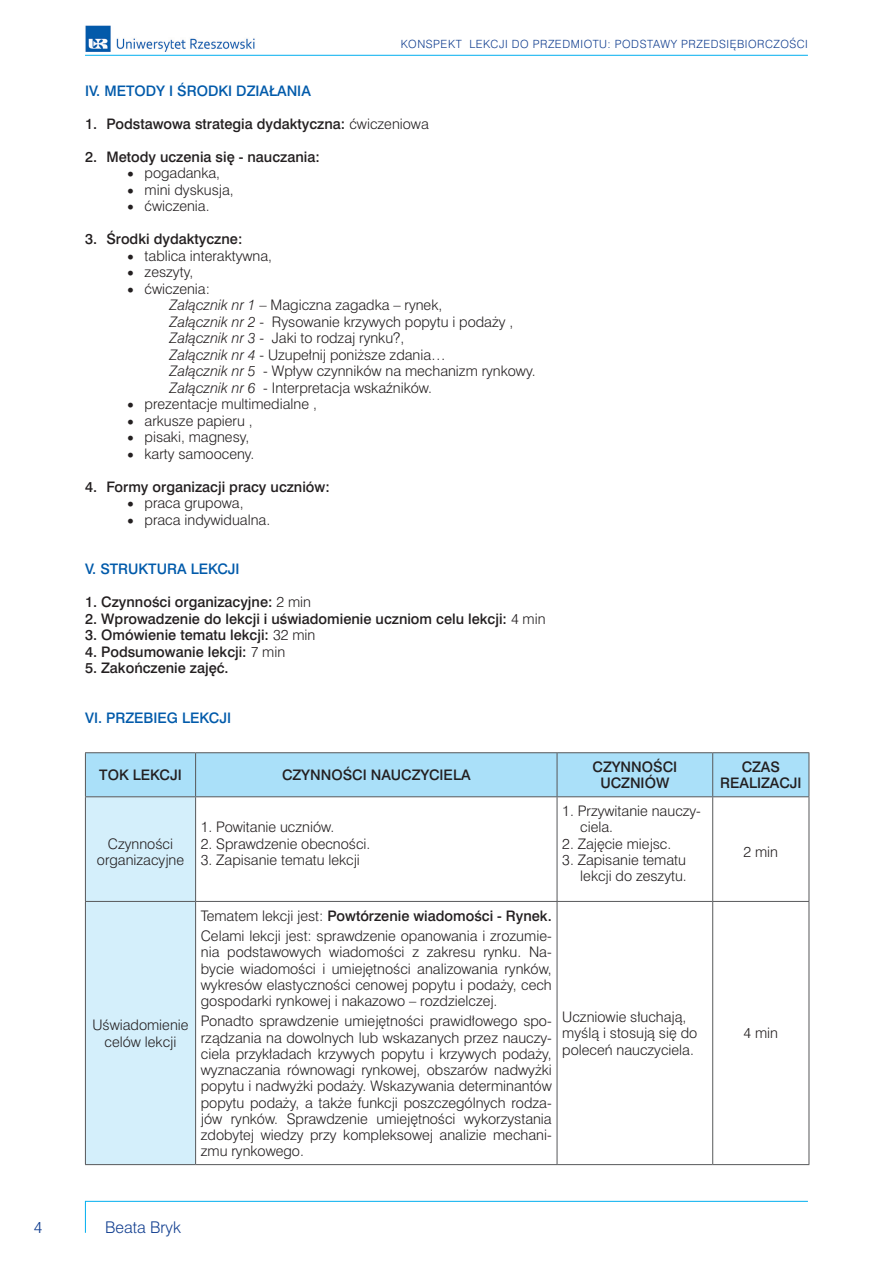
<style>
.page{position:relative;width:893px;height:1263px;background:#fff}
.page>*{position:absolute;margin:0;border:0;box-sizing:border-box;transform-origin:0 0}
.t1{font:15px "Swis 721 Lt PL";color:#123f90}
.t2{font:13.5px/16.2px "Swis 721 Lt PL";color:#231f20}
.t3{font:13.5px/16.2px "Swis 721 Md PL";color:#231f20;text-align:center}
.t4{font:13.5px "Swis 721 Md PL";color:#015aaa}
.t5{font:10.5px "Swis 721 Lt PL";letter-spacing:.05em;color:#123f90}
.s1{font-family:"Swis 721 Lt PL"}
.s2{font-style:italic}
</style>
<div class="page">
<img style="left:85px;top:25px;width:170px;height:26px">
<hr style="left:85px;top:1201px;width:723px;height:1px;background:#00aeef">
<hr style="left:85px;top:1201px;width:1px;height:32px;background:#00aeef">
<hr style="left:85px;top:55px;width:723px;height:1px;background:#00aeef">
<svg style="left:86px;top:753px;width:723px;height:411px"></svg>
<hr style="left:85px;top:752px;width:111px;height:1px;background:#57585a">
<hr style="left:85px;top:753px;width:1px;height:43px;background:#57585a">
<hr style="left:196px;top:752px;width:361px;height:1px;background:#57585a">
<hr style="left:195px;top:753px;width:1px;height:43px;background:#57585a">
<hr style="left:557px;top:752px;width:156px;height:1px;background:#57585a">
<hr style="left:557px;top:753px;width:1px;height:43px;background:#57585a">
<hr style="left:713px;top:752px;width:96px;height:1px;background:#57585a">
<hr style="left:712px;top:753px;width:1px;height:43px;background:#57585a">
<hr style="left:809px;top:753px;width:1px;height:43px;background:#57585a">
<hr style="left:85px;top:796px;width:111px;height:1px;background:#57585a">
<hr style="left:85px;top:797px;width:1px;height:104px;background:#57585a">
<hr style="left:196px;top:796px;width:361px;height:1px;background:#57585a">
<hr style="left:195px;top:797px;width:1px;height:104px;background:#57585a">
<hr style="left:557px;top:796px;width:156px;height:1px;background:#57585a">
<hr style="left:557px;top:797px;width:1px;height:104px;background:#57585a">
<hr style="left:713px;top:796px;width:96px;height:1px;background:#57585a">
<hr style="left:712px;top:797px;width:1px;height:104px;background:#57585a">
<hr style="left:809px;top:797px;width:1px;height:104px;background:#57585a">
<hr style="left:85px;top:901px;width:111px;height:1px;background:#57585a">
<hr style="left:85px;top:902px;width:1px;height:262px;background:#57585a">
<hr style="left:196px;top:901px;width:361px;height:1px;background:#57585a">
<hr style="left:195px;top:902px;width:1px;height:262px;background:#57585a">
<hr style="left:557px;top:901px;width:156px;height:1px;background:#57585a">
<hr style="left:557px;top:902px;width:1px;height:262px;background:#57585a">
<hr style="left:713px;top:901px;width:96px;height:1px;background:#57585a">
<hr style="left:712px;top:902px;width:1px;height:262px;background:#57585a">
<hr style="left:809px;top:902px;width:1px;height:262px;background:#57585a">
<hr style="left:85px;top:1164px;width:111px;height:1px;background:#57585a">
<hr style="left:196px;top:1164px;width:361px;height:1px;background:#57585a">
<hr style="left:557px;top:1164px;width:156px;height:1px;background:#57585a">
<hr style="left:713px;top:1164px;width:96px;height:1px;background:#57585a">
<p class="t5" style="left:401px;top:37px;width:409px">KONSPEKT LEKCJI DO PRZEDMIOTU: PODSTAWY PRZEDSIĘBIORCZOŚCI</p>
<p class="t4" style="left:85px;top:82px;width:227px">IV. METODY I ŚRODKI DZIAŁANIA</p>
<p class="t3" style="left:85px;top:115px;width:345px">1. Podstawowa strategia dydaktyczna: <span class="s1">ćwiczeniowa</span></p>
<p class="t3" style="left:85px;top:148px;width:236px">2. Metody uczenia się - nauczania:</p>
<p class="t2" style="left:128px;top:165px;width:94px">• pogadanka,</p>
<p class="t2" style="left:128px;top:181px;width:108px">• mini dyskusja,</p>
<p class="t2" style="left:128px;top:198px;width:84px">• ćwiczenia.</p>
<p class="t3" style="left:85px;top:231px;width:159px">3. Środki dydaktyczne:</p>
<p class="t2" style="left:128px;top:247px;width:146px">• tablica interaktywna,</p>
<p class="t2" style="left:128px;top:264px;width:67px">• zeszyty,</p>
<p class="t2" style="left:169px;top:280px;width:368px;text-indent:-41px">• ćwiczenia:<br><span class="s2">Załącznik nr 1</span> – Magiczna zagadka – rynek,<br><span class="s2">Załącznik nr 2</span> - Rysowanie krzywych popytu i podaży , <span class="s2">Załącznik nr 3</span> - Jaki to rodzaj rynku?,<br><span class="s2">Załącznik nr 4</span> - Uzupełnij poniższe zdania…<br><span class="s2">Załącznik nr 5</span> - Wpływ czynników na mechanizm rynkowy.<br><span class="s2">Załącznik nr 6</span> - Interpretacja wskaźników.</p>
<p class="t2" style="left:128px;top:396px;width:191px">• prezentacje multimedialne ,</p>
<p class="t2" style="left:128px;top:412px;width:127px">• arkusze papieru ,</p>
<p class="t2" style="left:128px;top:429px;width:123px">• pisaki, magnesy,</p>
<p class="t2" style="left:128px;top:445px;width:128px">• karty samooceny.</p>
<p class="t3" style="left:85px;top:478px;width:246px">4. Formy organizacji pracy uczniów:</p>
<p class="t2" style="left:128px;top:495px;width:117px">• praca grupowa,</p>
<p class="t2" style="left:128px;top:511px;width:144px">• praca indywidualna.</p>
<p class="t4" style="left:85px;top:560px;width:156px">V. STRUKTURA LEKCJI</p>
<p class="t3" style="left:85px;top:594px;width:228px">1. Czynności organizacyjne: <span class="s1">2 min</span></p>
<p class="t3" style="left:85px;top:610px;width:462px">2. Wprowadzenie do lekcji i uświadomienie uczniom celu lekcji: <span class="s1">4 min</span></p>
<p class="t3" style="left:85px;top:627px;width:232px">3. Omówienie tematu lekcji: <span class="s1">32 min</span></p>
<p class="t3" style="left:85px;top:643px;width:202px">4. Podsumowanie lekcji: <span class="s1">7 min</span></p>
<p class="t3" style="left:85px;top:660px;width:145px">5. Zakończenie zajęć.</p>
<p class="t4" style="left:85px;top:709px;width:147px">VI. PRZEBIEG LEKCJI</p>
<p class="t3" style="left:99px;top:767px;width:84px">TOK LEKCJI</p>
<p class="t3" style="left:282px;top:767px;width:190px">CZYNNOŚCI NAUCZYCIELA</p>
<p class="t3" style="left:592px;top:759px;width:86px">CZYNNOŚCI<br>UCZNIÓW</p>
<p class="t3" style="left:720px;top:759px;width:83px">CZAS<br>REALIZACJI</p>
<p class="t2" style="left:97px;top:835px;width:89px;text-align:center">Czynności organizacyjne</p>
<p class="t2" style="left:92px;top:1017px;width:98px;text-align:center">Uświadomienie celów lekcji</p>
<p class="t2" style="left:201px;top:819px;width:135px">1. Powitanie uczniów.</p>
<p class="t2" style="left:201px;top:835px;width:171px">2. Sprawdzenie obecności.</p>
<p class="t2" style="left:201px;top:851px;width:161px">3. Zapisanie tematu lekcji</p>
<p class="t2" style="left:580px;top:803px;width:122px;text-indent:-18px">1. Przywitanie nauczy&shy;ciela.</p>
<p class="t2" style="left:562px;top:835px;width:111px">2. Zajęcie miejsc.</p>
<p class="t2" style="left:562px;top:851px;width:126px;text-align:right">3. Zapisanie tematu lekcji do zeszytu.</p>
<p class="t3" style="left:201px;top:907px;width:352px"><span class="s1">Tematem lekcji jest:</span> Powtórzenie wiadomości - Rynek.</p>
<p class="t2" style="left:201px;top:928px;width:352px;text-align:justify">Celami lekcji jest: sprawdzenie opanowania i zrozumie&shy;nia podstawowych wiadomości z zakresu rynku. Na&shy;bycie wiadomości i umiejętności analizowania rynków, wykresów elastyczności cenowej popytu i podaży, cech gospodarki rynkowej i nakazowo – rozdzielczej.</p>
<p class="t2" style="left:201px;top:1013px;width:352px;text-align:justify">Ponadto sprawdzenie umiejętności prawidłowego spo&shy;rządzania na dowolnych lub wskazanych przez nauczy&shy;ciela przykładach krzywych popytu i krzywych podaży, wyznaczania równowagi rynkowej, obszarów nadwyżki popytu i nadwyżki podaży. Wskazywania determinantów popytu podaży, a także funkcji poszczególnych rodza&shy;jów rynków. Sprawdzenie umiejętności wykorzystania zdobytej wiedzy przy kompleksowej analizie mechani&shy;zmu rynkowego.</p>
<p class="t2" style="left:562px;top:1009px;width:136px">Uczniowie słuchają, myślą i stosują się do poleceń nauczyciela.</p>
<p class="t1" style="left:34px;top:1217px;width:10px">4</p>
<p class="t1" style="left:105px;top:1217px;width:77px">Beata Bryk</p>
<p class="t2" style="left:743px;top:843px;width:36px">2 min</p>
<p class="t2" style="left:743px;top:1025px;width:36px">4 min</p>
</div>
